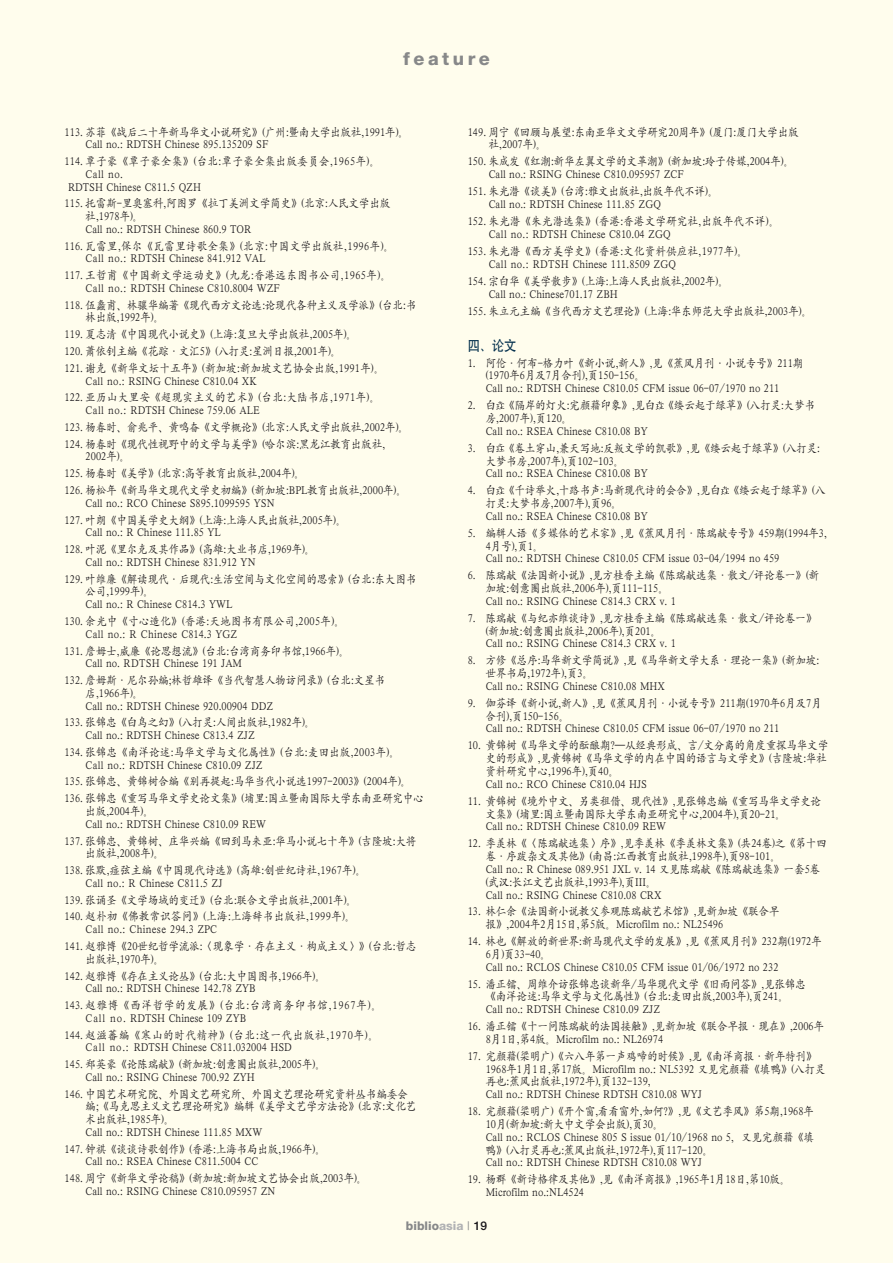
<style>
.page{position:relative;width:893px;height:1263px;background:#fffded}
.page>*{position:absolute;margin:0;border:0;box-sizing:border-box;transform-origin:0 0}
.t1{font:800 18px "Helvetica Neue";letter-spacing:.2em;color:#878889}
.t2{font:13.5px "SIL Hei Med Jian";color:#05314e;scale:.9 1}
.t3{font:800 12px "Helvetica Neue";color:#878889}
.t4{font:11.55px/12.9px "SIL Kai Reg Jian";color:#1a171b;scale:.9 1}
.t5{font:11.55px/12.9px "SIL Kai Reg Jian";letter-spacing:.03em;color:#1a171b;scale:.9 1}
.t6{font:11.55px/12.8px "SIL Kai Reg Jian";letter-spacing:.04em;color:#1a171b;scale:.9 1}
.t7{font:11.55px/16.8px "SIL Kai Reg Jian";letter-spacing:.02em;color:#1a171b;scale:.9 1}
.t8{font:11.55px/12.8px "SIL Kai Reg Jian";letter-spacing:.025em;color:#1a171b;scale:.9 1}
.t9{font:11.55px/16.8px "SIL Kai Reg Jian";letter-spacing:.07em;color:#1a171b;scale:.9 1}
.s1{color:#b1b2b4}
.s2{font-weight:400;font-stretch:condensed}
.s3{font-weight:500;color:#1a171b}
</style>
<div class="page">
<svg style="left:496px;top:401px;width:8px;height:8px"></svg>
<svg style="left:656px;top:401px;width:8px;height:8px"></svg>
<svg style="left:496px;top:444px;width:8px;height:8px"></svg>
<svg style="left:496px;top:486px;width:8px;height:9px"></svg>
<svg style="left:721px;top:486px;width:8px;height:9px"></svg>
<h1 class="t1" style="left:403px;top:48px;width:88px">feature</h1>
<p class="t4" style="left:86px;top:124px;width:361px;text-indent:-21px">113. 苏菲《战后二十年新马华文小说研究》(广州:暨南大学出版社,1991年)。<br>Call no.: RDTSH Chinese 895.135209 SF</p>
<p class="t6" style="left:65px;top:154px;width:352px">114. 覃子豪《覃子豪全集》(台北:覃子豪全集出版委员会,1965年)。</p>
<p class="t4" style="left:86px;top:167px;width:43px">Call no.</p>
<p class="t4" style="left:68px;top:179px;width:149px">RDTSH Chinese C811.5 QZH</p>
<p class="t4" style="left:86px;top:196px;width:340px;text-indent:-21px">115. 托雷斯-里奥塞科,阿图罗《拉丁美洲文学简史》(北京:人民文学出版社,1978年)。<br>Call no.: RDTSH Chinese 860.9 TOR</p>
<p class="t6" style="left:86px;top:239px;width:344px;text-indent:-21px">116. 瓦雷里,保尔《瓦雷里诗歌全集》(北京:中国文学出版社,1996年)。<br>Call no.: RDTSH Chinese 841.912 VAL</p>
<p class="t6" style="left:86px;top:268px;width:341px;text-indent:-21px">117. 王哲甫《中国新文学运动史》(九龙:香港远东图书公司,1965年)。<br>Call no.: RDTSH Chinese C810.8004 WZF</p>
<p class="t4" style="left:86px;top:298px;width:369px;text-indent:-21px">118. 伍蠡甫、林骧华编著《现代西方文论选:论现代各种主义及学派》(台北:书林出版,1992年)。</p>
<p class="t4" style="left:65px;top:325px;width:357px;line-height:16.8px">119. 夏志清《中国现代小说史》(上海:复旦大学出版社,2005年)。<br>120. 萧依钊主编《花踪·文汇5》(八打灵:星洲日报,2001年)。<br>121. 谢克《新华文坛十五年》(新加坡:新加坡文艺协会出版,1991年)。</p>
<p class="t7" style="left:65px;top:371px;width:352px;text-indent:21px">Call no.: RSING Chinese C810.04 XK<br>122. 亚历山大里安《超现实主义的艺术》(台北:大陆书店,1971年)。</p>
<p class="t4" style="left:65px;top:401px;width:384px;line-height:16.8px;text-indent:21px">Call no.: RDTSH Chinese 759.06 ALE<br>123. 杨春时、俞兆平、黄鸣奋《文学概论》(北京:人民文学出版社,2002年)。<br>124. 杨春时《现代性视野中的文学与美学》(哈尔滨:黑龙江教育出版社,</p>
<p class="t4" style="left:65px;top:447px;width:382px;line-height:16.8px;text-indent:21px">2002年)。<br>125. 杨春时《美学》(北京:高等教育出版社,2004年)。<br>126. 杨松年《新马华文现代文学史初编》(新加坡:BPL教育出版社,2000年)。</p>
<p class="t4" style="left:65px;top:494px;width:315px;line-height:16.8px;text-indent:21px">Call no.: RCO Chinese S895.1099595 YSN<br>127. 叶朗《中国美学史大纲》(上海:上海人民出版社,2005年)。</p>
<p class="t4" style="left:65px;top:523px;width:280px;line-height:16.8px;text-indent:21px">Call no.: R Chinese 111.85 YL<br>128. 叶泥《里尔克及其作品》(高雄:大业书店,1969年)。</p>
<p class="t4" style="left:65px;top:553px;width:392px;line-height:16.8px;text-indent:21px">Call no.: RDTSH Chinese 831.912 YN<br>129. 叶维廉《解读现代·后现代:生活空间与文化空间的思索》(台北:东大图书</p>
<p class="t4" style="left:86px;top:584px;width:165px">公司,1999年)。<br>Call no.: R Chinese C814.3 YWL</p>
<p class="t5" style="left:86px;top:614px;width:290px;text-indent:-21px">130. 余光中《寸心造化》(香港:天地图书有限公司,2005年)。<br>Call no.: R Chinese C814.3 YGZ</p>
<p class="t4" style="left:86px;top:643px;width:295px;text-indent:-21px">131. 詹姆士,威廉《论思想流》(台北:台湾商务印书馆,1966年)。<br>Call no. RDTSH Chinese 191 JAM</p>
<p class="t4" style="left:86px;top:673px;width:334px;text-indent:-21px">132. 詹姆斯·尼尔孙编;林哲雄译《当代智慧人物访问录》(台北:文星书店,1966年)。<br>Call no.: RDTSH Chinese 920.00904 DDZ</p>
<p class="t4" style="left:86px;top:715px;width:257px;text-indent:-21px">133. 张锦忠《白鸟之幻》(八打灵:人间出版社,1982年)。<br>Call no.: RDTSH Chinese C813.4 ZJZ</p>
<p class="t8" style="left:86px;top:745px;width:351px;text-indent:-21px">134. 张锦忠《南洋论述:马华文学与文化属性》(台北:麦田出版,2003年)。<br>Call no.: RDTSH Chinese C810.09 ZJZ</p>
<p class="t4" style="left:65px;top:772px;width:401px;line-height:16.8px">135. 张锦忠、黄锦树合编《别再提起:马华当代小说选1997-2003》(2004年)。<br>136. 张锦忠《重写马华文学史论文集》(埔里:国立暨南国际大学东南亚研究中心</p>
<p class="t4" style="left:86px;top:804px;width:202px">出版,2004年)。<br>Call no.: RDTSH Chinese C810.09 REW</p>
<p class="t4" style="left:86px;top:833px;width:369px;text-indent:-21px">137. 张锦忠、黄锦树、庄华兴编《回到马来亚:华马小说七十年》(吉隆坡:大将出版社,2008年)。</p>
<p class="t7" style="left:86px;top:863px;width:313px;line-height:12.8px;text-indent:-21px">138. 张默,痖弦主编《中国现代诗选》(高雄:创世纪诗社,1967年)。<br>Call no.: R Chinese C811.5 ZJ</p>
<p class="t4" style="left:65px;top:890px;width:326px;line-height:16.8px">139. 张诵圣《文学场域的变迁》(台北:联合文学出版社,2001年)。<br>140. 赵朴初《佛教常识答问》(上海:上海辞书出版社,1999年)。</p>
<p class="t4" style="left:65px;top:920px;width:392px;line-height:16.8px;text-indent:21px">Call no.: Chinese 294.3 ZPC<br>141. 赵雅博《20世纪哲学流派:〈现象学·存在主义·构成主义〉》(台北:哲志</p>
<p class="t4" style="left:65px;top:950px;width:292px;line-height:16.8px;text-indent:21px">出版社,1970年)。<br>142. 赵雅博《存在主义论丛》(台北:大中国图书,1966年)。</p>
<p class="t4" style="left:65px;top:979px;width:354px;line-height:16.8px;text-indent:21px">Call no.: RDTSH Chinese 142.78 ZYB<br>143. 赵雅博《西洋哲学的发展》(台北:台湾商务印书馆,1967年)。</p>
<p class="t9" style="left:65px;top:1009px;width:351px;text-indent:21px">Call no. RDTSH Chinese 109 ZYB<br>144. 赵滋蕃编《寒山的时代精神》(台北:这一代出版社,1970年)。</p>
<p class="t4" style="left:65px;top:1038px;width:292px;line-height:16.8px;text-indent:21px">Call no.: RDTSH Chinese C811.032004 HSD<br>145. 郑英豪《论陈瑞献》(新加坡:创意圈出版社,2005年)。</p>
<p class="t4" style="left:65px;top:1068px;width:383px;line-height:16.8px;text-indent:21px">Call no.: RSING Chinese 700.92 ZYH<br>146. 中国艺术研究院、外国文艺研究所、外国文艺理论研究资料丛书编委会</p>
<p class="t4" style="left:86px;top:1099px;width:369px">编;《马克思主义文艺理论研究》编辑《美学文艺学方法论》(北京:文化艺术出版社,1985年)。<br>Call no.: RDTSH Chinese 111.85 MXW</p>
<p class="t4" style="left:86px;top:1142px;width:268px;text-indent:-21px">147. 钟祺《谈谈诗歌创作》(香港:上海书局出版,1966年)。<br>Call no.: RSEA Chinese C811.5004 CC</p>
<p class="t4" style="left:86px;top:1171px;width:315px;text-indent:-21px">148. 周宁《新华文学论稿》(新加坡:新加坡文艺协会出版,2003年)。<br>Call no.: RSING Chinese C810.095957 ZN</p>
<p class="t4" style="left:489px;top:124px;width:346px;text-indent:-21px">149. 周宁《回顾与展望:东南亚华文文学研究20周年》(厦门:厦门大学出版社,2007年)。</p>
<p class="t4" style="left:489px;top:154px;width:341px;text-indent:-21px">150. 朱成发《红潮:新华左翼文学的文革潮》(新加坡:玲子传媒,2004年)。<br>Call no.: RSING Chinese C810.095957 ZCF</p>
<p class="t4" style="left:489px;top:184px;width:257px;text-indent:-21px">151. 朱光潜《谈美》(台湾:雅文出版社,出版年代不详)。<br>Call no.: RDTSH Chinese 111.85 ZGQ</p>
<p class="t5" style="left:489px;top:214px;width:325px;text-indent:-21px">152. 朱光潜《朱光潜选集》(香港:香港文学研究社,出版年代不详)。<br>Call no.: RDTSH Chinese C810.04 ZGQ</p>
<p class="t5" style="left:489px;top:244px;width:290px;text-indent:-21px">153. 朱光潜《西方美学史》(香港:文化资料供应社,1977年)。<br>Call no.: RDTSH Chinese 111.8509 ZGQ</p>
<p class="t4" style="left:489px;top:274px;width:268px;text-indent:-21px">154. 宗白华《美学散步》(上海:上海人民出版社,2002年)。<br>Call no.: Chinese701.17 ZBH</p>
<p class="t4" style="left:468px;top:303px;width:384px">155. 朱立元主编《当代西方文艺理论》(上海:华东师范大学出版社,2003年)。</p>
<p class="t2" style="left:468px;top:336px;width:55px">四、论文</p>
<p class="t4" style="left:486px;top:356px;width:354px;text-indent:-18px">1. 阿伦·何布-格力叶《新小说,新人》,见《蕉风月刊·小说专号》211期(1970年6月及7月合刊),页150-156。<br>Call no.: RDTSH Chinese C810.05 CFM issue 06-07/1970 no 211</p>
<p class="t4" style="left:486px;top:398px;width:367px;text-indent:-18px">2. 白 《隔岸的灯火:完颜藉印象》,见白 《缕云起于绿草》(八打灵:大梦书房,2007年),页120。<br>Call no.: RSEA Chinese C810.08 BY</p>
<p class="t4" style="left:486px;top:441px;width:373px;text-indent:-18px">3. 白 《卷土穿山,兼天写地:反叛文学的凯歌》,见《缕云起于绿草》(八打灵:大梦书房,2007年),页102-103。<br>Call no.: RSEA Chinese C810.08 BY</p>
<p class="t4" style="left:486px;top:483px;width:379px;text-indent:-18px">4. 白 《千诗举火,十路书声:马新现代诗的会合》,见白 《缕云起于绿草》(八打灵:大梦书房,2007年),页96。<br>Call no.: RSEA Chinese C810.08 BY</p>
<p class="t4" style="left:486px;top:526px;width:381px;text-indent:-18px">5. 编辑人语《多媒体的艺术家》,见《蕉风月刊·陈瑞献专号》459期(1994年3,<br>4月号),页1。<br>Call no.: RDTSH Chinese C810.05 CFM issue 03-04/1994 no 459</p>
<p class="t4" style="left:486px;top:568px;width:372px;text-indent:-18px">6. 陈瑞献《法国新小说》,见方桂香主编《陈瑞献选集·散文/评论卷一》(新加坡:创意圈出版社,2006年),页111-115。<br>Call no.: RSING Chinese C814.3 CRX v. 1</p>
<p class="t4" style="left:486px;top:611px;width:369px;text-indent:-18px">7. 陈瑞献《与纪亦维谈诗》,见方桂香主编《陈瑞献选集·散文/评论卷一》(新加坡:创意圈出版社,2006年),页201。<br>Call no.: RSING Chinese C814.3 CRX v. 1</p>
<p class="t4" style="left:486px;top:653px;width:372px;text-indent:-18px">8. 方修《总序:马华新文学简说》,见《马华新文学大系·理论一集》(新加坡:世界书局,1972年),页3。<br>Call no.: RSING Chinese C810.08 MHX</p>
<p class="t4" style="left:486px;top:696px;width:375px;text-indent:-18px">9. 伽芬译《新小说,新人》,见《蕉风月刊·小说专号》211期(1970年6月及7月合刊),页150-156。<br>Call no.: RDTSH Chinese C810.05 CFM issue 06-07/1970 no 211</p>
<p class="t4" style="left:486px;top:738px;width:382px;text-indent:-18px">10. 黄锦树《马华文学的酝酿期?—从经典形成、言/文分离的角度重探马华文学史的形成》,见黄锦树《马华文学的内在中国的语言与文学史》(吉隆坡:华社资料研究中心,1996年),页40。<br>Call no.: RCO Chinese C810.04 HJS</p>
<p class="t4" style="left:486px;top:793px;width:374px;text-indent:-18px">11. 黄锦树《境外中文、另类租借、现代性》,见张锦忠编《重写马华文学史论文集》(埔里:国立暨南国际大学东南亚研究中心,2004年),页20-21。<br>Call no.: RDTSH Chinese C810.09 REW</p>
<p class="t4" style="left:486px;top:836px;width:381px;text-indent:-18px">12. 季羡林《〈陈瑞献选集〉序》,见季羡林《季羡林文集》(共24卷)之《第十四卷·序跋杂文及其他》(南昌:江西教育出版社,1998年),页98-101。<br>Call no.: R Chinese 089.951 JXL v. 14 又见陈瑞献《陈瑞献选集》一套5卷<br>(武汉:长江文艺出版社,1993年),页III。<br>Call no.: RSING Chinese C810.08 CRX</p>
<p class="t4" style="left:486px;top:904px;width:328px;text-indent:-18px">13. 林仁余《法国新小说教父参观陈瑞献艺术馆》,见新加坡《联合早报》,2004年2月15日,第5版。Microfilm no.: NL25496</p>
<p class="t4" style="left:486px;top:934px;width:375px;text-indent:-18px">14. 林也《解放的新世界:新马现代文学的发展》,见《蕉风月刊》232期(1972年<br>6月)页33-40。<br>Call no.: RCLOS Chinese C810.05 CFM issue 01/06/1972 no 232</p>
<p class="t4" style="left:486px;top:976px;width:357px;text-indent:-18px">15. 潘正镭、周维介访张锦忠谈新华/马华现代文学《旧雨问答》,见张锦忠《南洋论述:马华文学与文化属性》(台北:麦田出版,2003年),页241。<br>Call no.: RDTSH Chinese C810.09 ZJZ</p>
<p class="t4" style="left:486px;top:1019px;width:377px;text-indent:-18px">16. 潘正镭《十一问陈瑞献的法国接触》,见新加坡《联合早报·现在》,2006年<br>8月1日,第4版。Microfilm no.: NL26974</p>
<p class="t4" style="left:486px;top:1049px;width:379px;text-indent:-18px">17. 完颜藉(梁明广)《六八年第一声鸡啼的时候》,见《南洋商报·新年特刊》1968年1月1日,第17版。Microfilm no.: NL5392 又见完颜藉《填鸭》(八打灵再也:蕉风出版社,1972年),页132-139,<br>Call no.: RDTSH Chinese RDTSH C810.08 WYJ</p>
<p class="t4" style="left:486px;top:1104px;width:366px;text-indent:-18px">18. 完颜藉(梁明广)《开个窗,看看窗外,如何?》,见《文艺季风》第5期,1968年10月(新加坡:新大中文学会出版),页30。<br>Call no.: RCLOS Chinese 805 S issue 01/10/1968 no 5，又见完颜藉《填鸭》(八打灵再也:蕉风出版社,1972年),页117-120。<br>Call no.: RDTSH Chinese RDTSH C810.08 WYJ</p>
<p class="t4" style="left:486px;top:1172px;width:340px;text-indent:-18px">19. 杨群《新诗格律及其他》,见《南洋商报》,1965年1月18日,第10版。<br>Microfilm no.:NL4524</p>
<p class="t3" style="left:406px;top:1218px;width:83px">biblio<span class="s1">asia</span> <span class="s2">|</span> <span class="s3">19</span></p>
</div>
